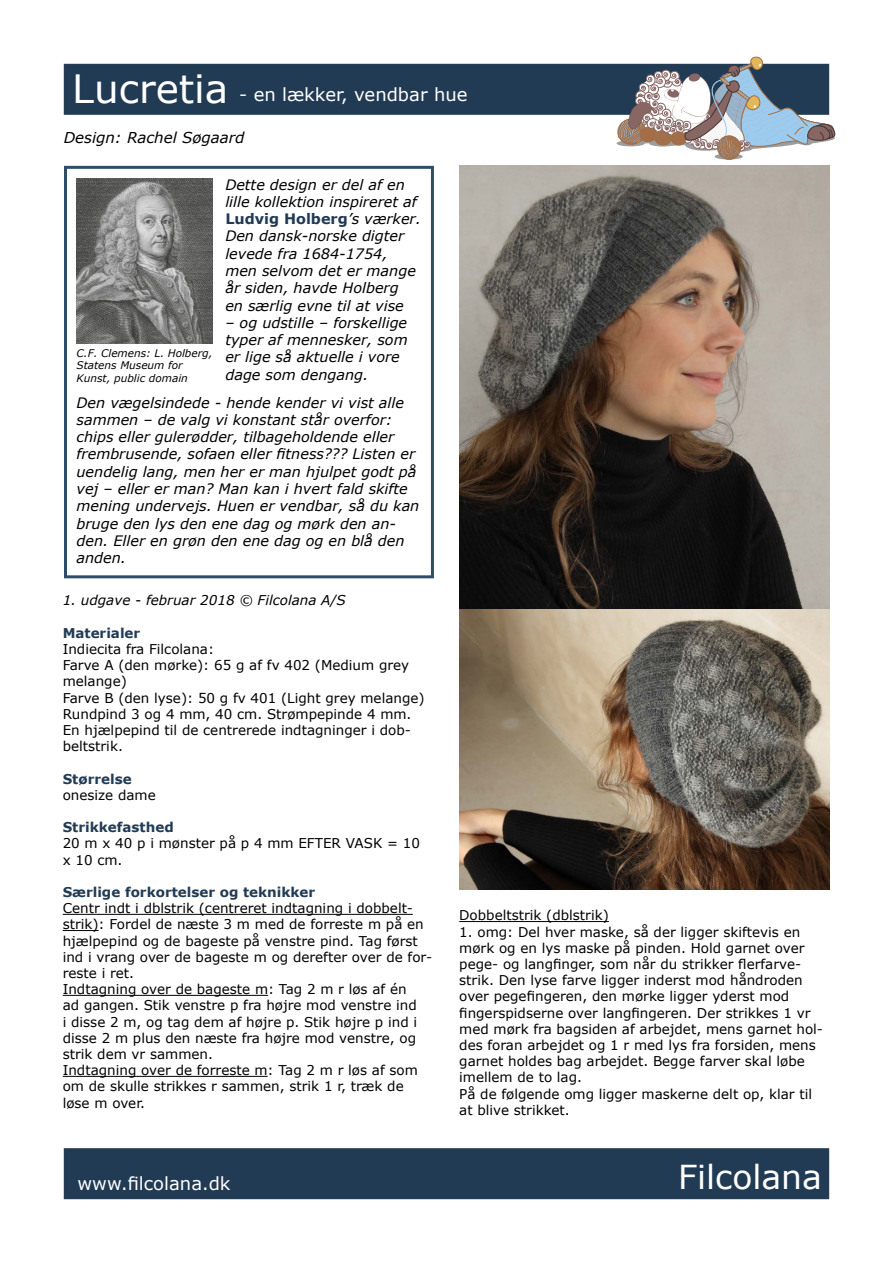
<style>
.page{position:relative;width:893px;height:1263px;background:#fff}
.page>*{position:absolute;margin:0;border:0;box-sizing:border-box;transform-origin:0 0}
.t1{font:33px "Verdana";color:#fff}
.t2{font:18px "Verdana";color:#fff}
.t3{font:italic 15px "Verdana";color:#000}
.t4{font:italic 14.4px/17.2px "Verdana";color:#000}
.t5{font:13.5px/16.2px "Verdana";color:#000}
.t6{font:700 13.5px "Verdana";color:#223b54}
.t7{font:italic 13.5px "Verdana";color:#000}
.t8{font:italic 10.5px/12.6px "Verdana";color:#000}
.s1{font-size:39px}
.s2{font-weight:700;font-style:normal;color:#223b54}
</style>
<div class="page">
<div style="left:64px;top:64px;width:765px;height:51px;background:#223b54;border:2px solid #243c54"></div>
<div style="left:64px;top:1148px;width:765px;height:51px;background:#223b54;border:2px solid #243c54"></div>
<svg style="left:715px;top:153px;width:28px;height:7px"></svg>
<svg style="left:617px;top:56px;width:219px;height:103px"></svg>
<svg style="left:729px;top:117px;width:11px;height:5px"></svg>
<div style="left:64px;top:166px;width:370px;height:412px;border:3px solid #304d68"></div>
<hr style="left:63px;top:914px;width:350px;height:1px;background:#000">
<hr style="left:63px;top:930px;width:36px;height:1px;background:#000">
<hr style="left:63px;top:995px;width:205px;height:1px;background:#000">
<hr style="left:63px;top:1076px;width:205px;height:1px;background:#000">
<img style="left:77px;top:179px;width:135px;height:164px">
<hr style="left:459px;top:921px;width:150px;height:1px;background:#000">
<img style="left:459px;top:166px;width:370px;height:443px">
<img style="left:459px;top:609px;width:370px;height:281px">
<h2 class="t2" style="left:72px;top:82px;width:397px"><span class="s1">Lucretia</span> - en lækker, vendbar hue</h2>
<p class="t3" style="left:64px;top:127px;width:182px">Design: Rachel Søgaard</p>
<p class="t4" style="left:225px;top:176px;width:197px">Dette design er del af en lille kollektion inspireret af<br><span class="s2">Ludvig Holberg</span>’s værker.<br>Den dansk-norske digter levede fra 1684-1754, men selvom det er mange år siden, havde Holberg<br>en særlig evne til at vise</p>
<p class="t4" style="left:225px;top:314px;width:184px">– og udstille – forskellige typer af mennesker, som er lige så aktuelle i vore dage som dengang.</p>
<p class="t8" style="left:77px;top:346px;width:138px">C.F. Clemens: L. Holberg,<br>Statens Museum for<br>Kunst, public domain</p>
<p class="t4" style="left:77px;top:393px;width:344px">Den vægelsindede - hende kender vi vist alle sammen – de valg vi konstant står overfor: chips eller gulerødder, tilbageholdende eller frembrusende, sofaen eller fitness??? Listen er uendelig lang, men her er man hjulpet godt på vej – eller er man? Man kan i hvert fald skifte mening undervejs. Huen er vendbar, så du kan bruge den lys den ene dag og mørk den an&shy;den. Eller en grøn den ene dag og en blå den anden.</p>
<p class="t7" style="left:63px;top:591px;width:285px">1. udgave - februar 2018 © Filcolana A/S</p>
<p class="t6" style="left:63px;top:623px;width:79px">Materialer</p>
<p class="t5" style="left:63px;top:641px;width:363px">Indiecita fra Filcolana:<br>Farve A (den mørke): 65 g af fv 402 (Medium grey melange)<br>Farve B (den lyse): 50 g fv 401 (Light grey melange)<br>Rundpind 3 og 4 mm, 40 cm. Strømpepinde 4 mm.<br>En hjælpepind til de centrerede indtagninger i dob&shy;beltstrik.</p>
<p class="t6" style="left:63px;top:769px;width:70px">Størrelse</p>
<p class="t5" style="left:63px;top:786px;width:95px">onesize dame</p>
<p class="t6" style="left:63px;top:818px;width:113px">Strikkefasthed</p>
<p class="t5" style="left:63px;top:835px;width:359px">20 m x 40 p i mønster på p 4 mm EFTER VASK = 10 x 10 cm.</p>
<p class="t6" style="left:63px;top:882px;width:254px">Særlige forkortelser og teknikker</p>
<p class="t5" style="left:63px;top:900px;width:371px">Centr indt i dblstrik (centreret indtagning i dobbelt&shy;strik): Fordel de næste 3 m med de forreste m på en hjælpepind og de bageste på venstre pind. Tag først ind i vrang over de bageste m og derefter over de for&shy;reste i ret.<br>Indtagning over de bageste m: Tag 2 m r løs af én<br>ad gangen. Stik venstre p fra højre mod venstre ind<br>i disse 2 m, og tag dem af højre p. Stik højre p ind i disse 2 m plus den næste fra højre mod venstre, og strik dem vr sammen.<br>Indtagning over de forreste m: Tag 2 m r løs af som om de skulle strikkes r sammen, strik 1 r, træk de løse m over.</p>
<p class="t5" style="left:459px;top:907px;width:151px">Dobbeltstrik (dblstrik)</p>
<p class="t5" style="left:459px;top:923px;width:365px">1. omg: Del hver maske, så der ligger skiftevis en mørk og en lys maske på pinden. Hold garnet over pege- og langfinger, som når du strikker flerfarve&shy;strik. Den lyse farve ligger inderst mod håndroden over pegefingeren, den mørke ligger yderst mod fingerspidserne over langfingeren. Der strikkes 1 vr med mørk fra bagsiden af arbejdet, mens garnet hol&shy;des foran arbejdet og 1 r med lys fra forsiden, mens garnet holdes bag arbejdet. Begge farver skal løbe imellem de to lag.<br>På de følgende omg ligger maskerne delt op, klar til at blive strikket.</p>
<h2 class="t2" style="left:78px;top:1171px;width:154px">www.filcolana.dk</h2>
<h1 class="t1" style="left:678px;top:1155px;width:145px">Filcolana</h1>
</div>
